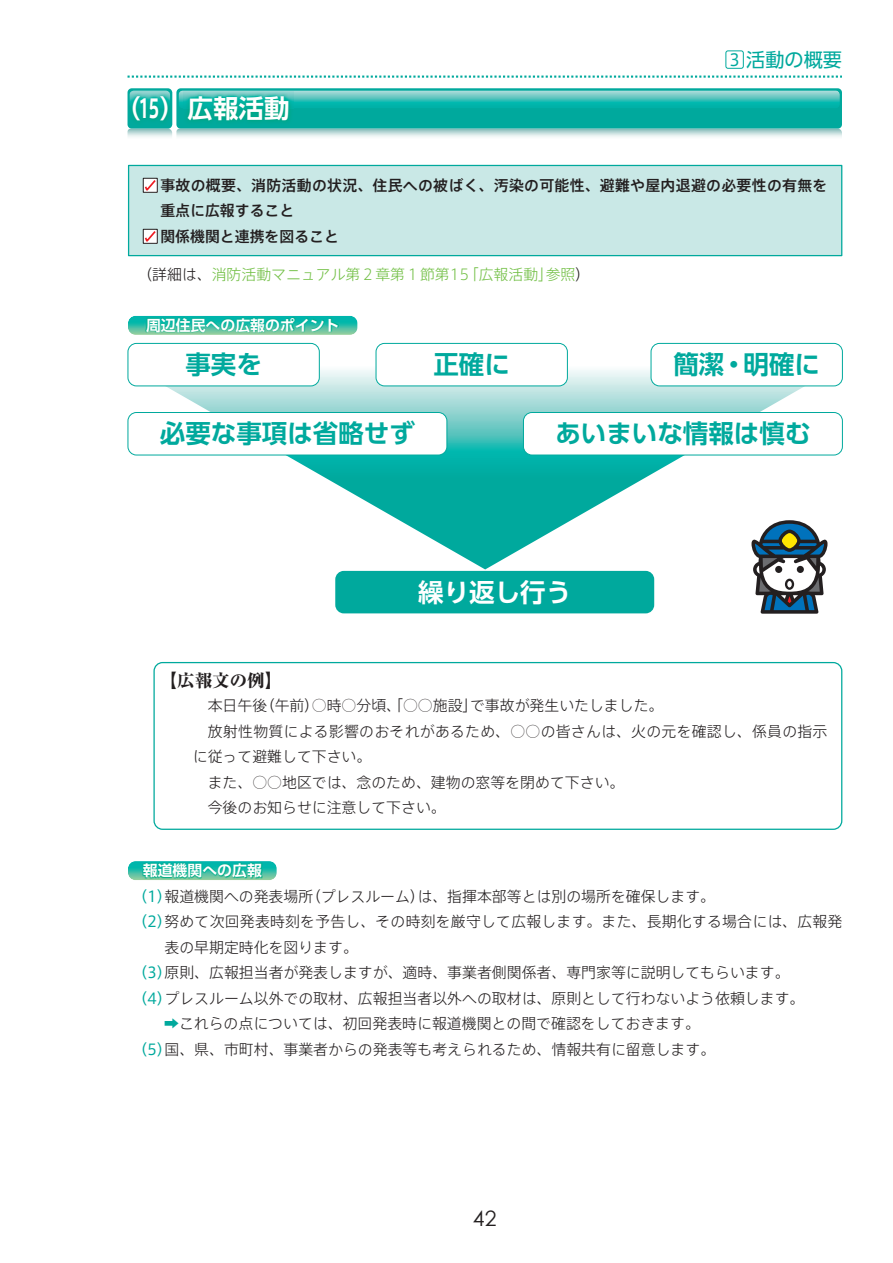
<style>
.page{position:relative;width:893px;height:1263px;background:#fff}
.page>*{position:absolute;margin:0;border:0;box-sizing:border-box;transform-origin:0 0}
.t1{font:25.5px "UD Shin Go Pro De Bold 90 msp RKSJ H";color:#00a99d}
.t2{font:25.5px "UD Shin Go Pro De Bold 90 msp RKSJ H";color:#fff}
.t3{font:21.3px "Century Gothic";color:#231f20}
.t4{font:19.2px "UD Shin Go Pro Regular 90 msp RKSJ H";color:#00a99d}
.t5{font:17.55px "Ryumin Pr 6 N Heavy 90 msp RKSJ H";color:#231f20}
.t6{font:14.85px/25.5px "Axis Std Light 90 msp RKSJ H";color:#231f20}
.t7{font:14.85px/25.5px "Axis Std Medium 90 msp RKSJ H";letter-spacing:.02em;color:#231f20}
.t8{font:14.85px "Axis Std Light 90 msp RKSJ H";color:#71bf44}
.t9{font:14.85px "UD Shin Go Pro De Bold 90 msp RKSJ H";color:#fff}
.s1{font-family:"Axis Std Bold 90 msp RKSJ H"}
.s2{font-family:"Axis Std Regular 90 msp RKSJ H";font-size:16.5px}
.s3{font-family:"UD Shin Go Pro Medium 90 msp RKSJ H"}
.s4{font-family:"UD Shin Go Pro Light 90 msp RKSJ H";color:#231f20}
.s5{color:#231f20}
.s6{font-family:"UD Shin Go Pro Light 90 msp RKSJ H"}
.s7{font-family:"UD Shin Go Pro Regular 90 msp RKSJ H";color:#00a99d}
.s8{font-family:"Axis Std Regular 90 msp RKSJ H";color:#00a99d}
.s9{color:#00a99d}
</style>
<div class="page">
<div style="left:176px;top:88px;width:666px;height:41px;background:#00a99d;border-radius:4px"></div>
<svg style="left:179px;top:90px;width:661px;height:18px"></svg>
<div style="left:128px;top:88px;width:44px;height:41px;background:#00a99d;border-radius:4px"></div>
<svg style="left:131px;top:90px;width:38px;height:2px"></svg>
<svg style="left:128px;top:129px;width:714px;height:8px;background:#c2dddb"></svg>
<svg style="left:128px;top:365px;width:714px;height:204px"></svg>
<svg style="left:128px;top:316px;width:230px;height:19px"></svg>
<img style="left:145px;top:317px;width:194px;height:17px">
<svg style="left:128px;top:861px;width:149px;height:19px"></svg>
<img style="left:142px;top:862px;width:121px;height:17px">
<div style="left:129px;top:165px;width:713px;height:91px;background:#c9e8e6"></div>
<div style="left:128px;top:165px;width:714px;height:91px;border:1px solid #00a99d"></div>
<div style="left:143px;top:178px;width:15px;height:15px;border:1px solid #231f20"></div>
<svg style="left:143px;top:178px;width:14px;height:15px"></svg>
<div style="left:143px;top:229px;width:15px;height:15px;border:1px solid #231f20"></div>
<svg style="left:143px;top:229px;width:14px;height:15px"></svg>
<div style="left:153px;top:662px;width:689px;height:168px;border:1px solid #00a99d;border-radius:9px"></div>
<div style="left:128px;top:343px;width:191px;height:43px;background:#fff;border-radius:9px"></div>
<div style="left:128px;top:343px;width:192px;height:43px;border:1px solid #00a99d;border-radius:9px"></div>
<div style="left:376px;top:343px;width:191px;height:43px;background:#fff;border-radius:9px"></div>
<div style="left:376px;top:343px;width:192px;height:43px;border:1px solid #00a99d;border-radius:9px"></div>
<div style="left:128px;top:413px;width:319px;height:42px;background:#fff;border-radius:9px"></div>
<div style="left:128px;top:412px;width:319px;height:43px;border:1px solid #00a99d;border-radius:9px"></div>
<div style="left:651px;top:343px;width:191px;height:43px;background:#fff;border-radius:9px"></div>
<div style="left:650px;top:343px;width:193px;height:43px;border:1px solid #00a99d;border-radius:9px"></div>
<div style="left:523px;top:413px;width:319px;height:42px;background:#fff;border-radius:9px"></div>
<div style="left:523px;top:412px;width:320px;height:43px;border:1px solid #00a99d;border-radius:9px"></div>
<div style="left:335px;top:571px;width:319px;height:42px;background:#00a99d;border-radius:9px"></div>
<svg style="left:751px;top:520px;width:76px;height:94px"></svg>
<img style="left:184px;top:92px;width:109px;height:30px">
<img style="left:129px;top:92px;width:44px;height:33px">
<img style="left:130px;top:92px;width:40px;height:16px">
<svg style="left:128px;top:76px;width:714px;height:2px"></svg>
<div style="left:725px;top:50px;width:19px;height:19px;border:1px solid #00a99d;border-radius:2px"></div>
<h1 class="t2" style="left:115px;top:99px;width:176px">（<span class="s1">15</span>）広報活動</h1>
<p class="t4" style="left:729px;top:52px;width:114px"><span class="s2">3</span> 活動の概要</p>
<p class="t7" style="left:160px;top:174px;width:669px">事故の概要<span class="s3">、</span>消防活動の状況<span class="s3">、</span>住民への被ばく<span class="s3">、</span>汚染の可能性<span class="s3">、</span>避難や屋内退避の必要性の有無を重点に広報すること<br>関係機関と連携を図ること</p>
<p class="t8" style="left:137px;top:269px;width:455px"><span class="s4">（</span><span class="s5">詳細は</span><span class="s4">、</span>消防活動マニュアル第２章第１節第15<span class="s6">「</span>広報活動<span class="s6">」</span>参照<span class="s4">）</span></p>
<p class="t9" style="left:146px;top:320px;width:195px">周辺住民への広報のポイント</p>
<h1 class="t1" style="left:185px;top:355px;width:78px">事実を</h1>
<h1 class="t1" style="left:433px;top:355px;width:78px">正確に</h1>
<h1 class="t1" style="left:673px;top:355px;width:148px">簡潔・明確に</h1>
<h1 class="t1" style="left:160px;top:424px;width:257px">必要な事項は省略せず</h1>
<h1 class="t1" style="left:555px;top:424px;width:257px">あいまいな情報は慎む</h1>
<h1 class="t2" style="left:418px;top:583px;width:155px">繰り返し行う</h1>
<p class="t5" style="left:160px;top:674px;width:124px">【広報文の例】</p>
<p class="t6" style="left:193px;top:695px;width:636px">　本日午後<span class="s6">（</span>午前<span class="s6">）</span>○時○分頃<span class="s6">、「</span>○○施設<span class="s6">」</span>で事故が発生いたしました<span class="s6">。<br></span>　放射性物質による影響のおそれがあるため<span class="s6">、</span>○○の皆さんは<span class="s6">、</span>火の元を確認し<span class="s6">、</span>係員の指示に従って避難して下さい<span class="s6">。<br></span>　また<span class="s6">、</span>○○地区では<span class="s6">、</span>念のため<span class="s6">、</span>建物の窓等を閉めて下さい<span class="s6">。<br></span>　今後のお知らせに注意して下さい<span class="s6">。</span></p>
<p class="t9" style="left:143px;top:865px;width:121px">報道機関への広報</p>
<p class="t6" style="left:132px;top:886px;width:584px"><span class="s7">（</span><span class="s8">1</span><span class="s7">）</span>報道機関への発表場所<span class="s6">（</span>プレスルーム<span class="s6">）</span>は<span class="s6">、</span>指揮本部等とは別の場所を確保します<span class="s6">。</span></p>
<p class="t6" style="left:132px;top:911px;width:712px"><span class="s7">（</span><span class="s8">2</span><span class="s7">）</span>努めて次回発表時刻を予告し<span class="s6">、</span>その時刻を厳守して広報します<span class="s6">。</span>また<span class="s6">、</span>長期化する場合には<span class="s6">、</span>広報発</p>
<p class="t6" style="left:164px;top:937px;width:195px">表の早期定時化を図ります<span class="s6">。</span></p>
<p class="t6" style="left:132px;top:962px;width:659px"><span class="s7">（</span><span class="s8">3</span><span class="s7">）</span>原則<span class="s6">、</span>広報担当者が発表しますが<span class="s6">、</span>適時<span class="s6">、</span>事業者側関係者<span class="s6">、</span>専門家等に説明してもらいます<span class="s6">。</span></p>
<p class="t6" style="left:132px;top:988px;width:674px"><span class="s7">（</span><span class="s8">4</span><span class="s7">）</span>プレスルーム以外での取材<span class="s6">、</span>広報担当者以外への取材は<span class="s6">、</span>原則として行わないよう依頼します<span class="s6">。</span></p>
<p class="t6" style="left:164px;top:1013px;width:537px"><span class="s9">➡</span>これらの点については<span class="s6">、</span>初回発表時に報道機関との間で確認をしておきます<span class="s6">。</span></p>
<p class="t6" style="left:132px;top:1039px;width:584px"><span class="s7">（</span><span class="s8">5</span><span class="s7">）</span>国<span class="s6">、</span>県<span class="s6">、</span>市町村<span class="s6">、</span>事業者からの発表等も考えられるため<span class="s6">、</span>情報共有に留意します<span class="s6">。</span></p>
<h2 class="t3" style="left:473px;top:1205px;width:25px">42</h2>
</div>
